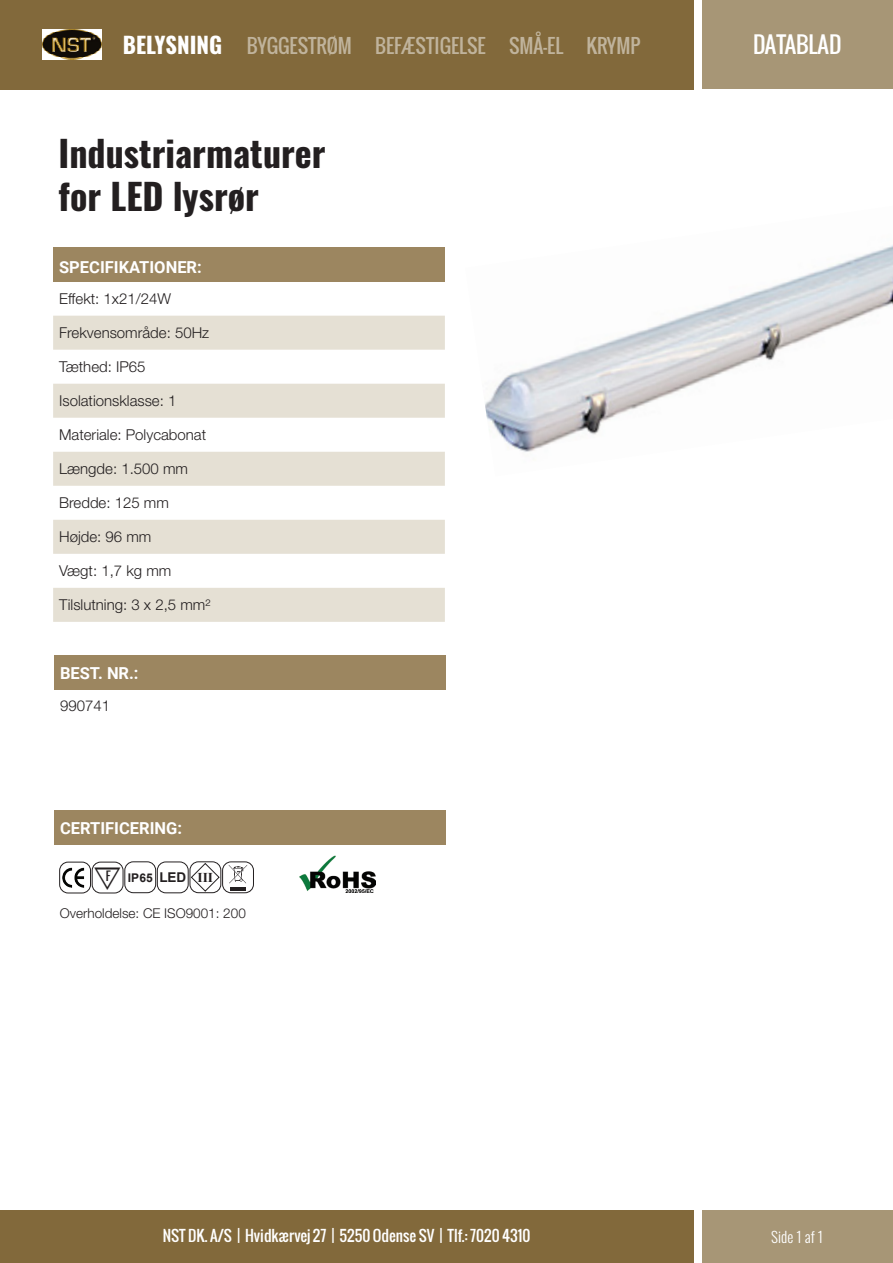
<style>
.page{position:relative;width:893px;height:1263px;background:#fff}
.page>*{position:absolute;margin:0;border:0;box-sizing:border-box;transform-origin:0 0}
.t1{font:700 36px/43.2px "Oswald";color:#231f20}
.t2{font:700 22.5px "Oswald";color:#fff}
.t3{font:22.5px "Oswald";color:#fff}
.t4{font:19.5px "Oswald";color:#fff}
.t5{font:700 16.5px "Roboto";color:#fff}
.t6{font:300 15px "Helvetica Neue LT Std";color:#231f20}
.t7{font:15px "Oswald";color:#fff}
.t8{font:300 15px "Oswald";color:#fff}
.t9{font:300 13.5px "Helvetica Neue LT Std";color:#231f20}
.t10{font:700 13.5px "Arial";color:#231f20}
.t11{font:700 13.5px "Times New Roman";color:#231f20}
.t12{font:700 12px "Arial";color:#231f20}
.Body_text{font:12px "Oswald";color:#231f20}
</style>
<div class="page">
<div style="left:0;top:1210px;width:693px;height:53px;background:#82693b"></div>
<div style="left:0;top:0;width:693px;height:89px;background:#82693b"></div>
<div style="left:702px;top:0;width:191px;height:89px;background:#a79676"></div>
<div style="left:702px;top:1210px;width:191px;height:53px;background:#a79676"></div>
<img style="left:42px;top:30px;width:60px;height:29px">
<div style="left:53px;top:248px;width:392px;height:34px;background:#9c8660"></div>
<svg style="left:53px;top:316px;width:392px;height:306px;fill:#e5e0d4"></svg>
<img style="left:300px;top:855px;width:75px;height:38px">
<div style="left:54px;top:655px;width:392px;height:34px;background:#9c8660"></div>
<div style="left:54px;top:810px;width:392px;height:34px;background:#9c8660"></div>
<div style="left:92px;top:862px;width:31px;height:31px;border:1px solid #231f20;border-radius:9px"></div>
<div style="left:124px;top:861px;width:32px;height:32px;border:1px solid #231f20;border-radius:9px"></div>
<div style="left:157px;top:861px;width:32px;height:32px;border:1px solid #231f20;border-radius:9px"></div>
<div style="left:190px;top:861px;width:31px;height:32px;border:1px solid #231f20;border-radius:9px"></div>
<svg style="left:190px;top:862px;width:30px;height:30px"></svg>
<div style="left:222px;top:861px;width:32px;height:32px;border:1px solid #231f20;border-radius:9px"></div>
<hr style="left:231px;top:887px;width:15px;height:4px;background:#231f20">
<svg style="left:229px;top:865px;width:18px;height:18px"></svg>
<div style="left:59px;top:862px;width:32px;height:31px;border:1px solid #231f20;border-radius:9px"></div>
<img style="left:60px;top:864px;width:29px;height:25px">
<img style="left:485px;top:245px;width:408px;height:207px">
<p class="t2" style="left:123px;top:34px;width:101px">BELYSNING</p>
<h3 class="t4" style="left:247px;top:31px;width:395px">BYGGESTRØM BEFÆSTIGELSE SMÅ-EL KRYMP</h3>
<p class="t3" style="left:753px;top:27px;width:90px">DATABLAD</p>
<p class="t1" style="left:58px;top:134px;width:269px">Industriarmaturer for LED lysrør</p>
<p class="t5" style="left:59px;top:256px;width:144px">SPECIFIKATIONER:</p>
<p class="t6" style="left:59px;top:289px;width:113px">Effekt: 1x21/24W</p>
<p class="t6" style="left:59px;top:323px;width:152px">Frekvensområde: 50Hz</p>
<p class="t6" style="left:59px;top:357px;width:88px">Tæthed: IP65</p>
<p class="t6" style="left:59px;top:392px;width:119px">Isolationsklasse: 1</p>
<p class="t6" style="left:59px;top:426px;width:148px">Materiale: Polycabonat</p>
<p class="t6" style="left:59px;top:460px;width:130px">Længde: 1.500 mm</p>
<p class="t6" style="left:59px;top:494px;width:111px">Bredde: 125 mm</p>
<p class="t6" style="left:59px;top:528px;width:94px">Højde: 96 mm</p>
<p class="t6" style="left:59px;top:562px;width:114px">Vægt: 1,7 kg mm</p>
<p class="t6" style="left:59px;top:596px;width:153px">Tilslutning: 3 x 2,5 mm²</p>
<p class="t5" style="left:60px;top:662px;width:80px">BEST. NR.:</p>
<p class="t6" style="left:60px;top:697px;width:52px">990741</p>
<p class="t5" style="left:60px;top:817px;width:124px">CERTIFICERING:</p>
<p class="Body_text" style="left:106px;top:867px;width:6px">F</p>
<p class="t12" style="left:128px;top:870px;width:26px">IP65</p>
<p class="t10" style="left:159px;top:868px;width:28px">LED</p>
<p class="t11" style="left:197px;top:867px;width:17px">III</p>
<p class="t9" style="left:60px;top:905px;width:187px">Overholdelse: CE ISO9001: 200</p>
<p class="t7" style="left:163px;top:1224px;width:369px">NST DK. A/S | Hvidkærvej 27 | 5250 Odense SV | Tlf.: 7020 4310</p>
<p class="t8" style="left:771px;top:1223px;width:54px">Side 1 af 1</p>
</div>
